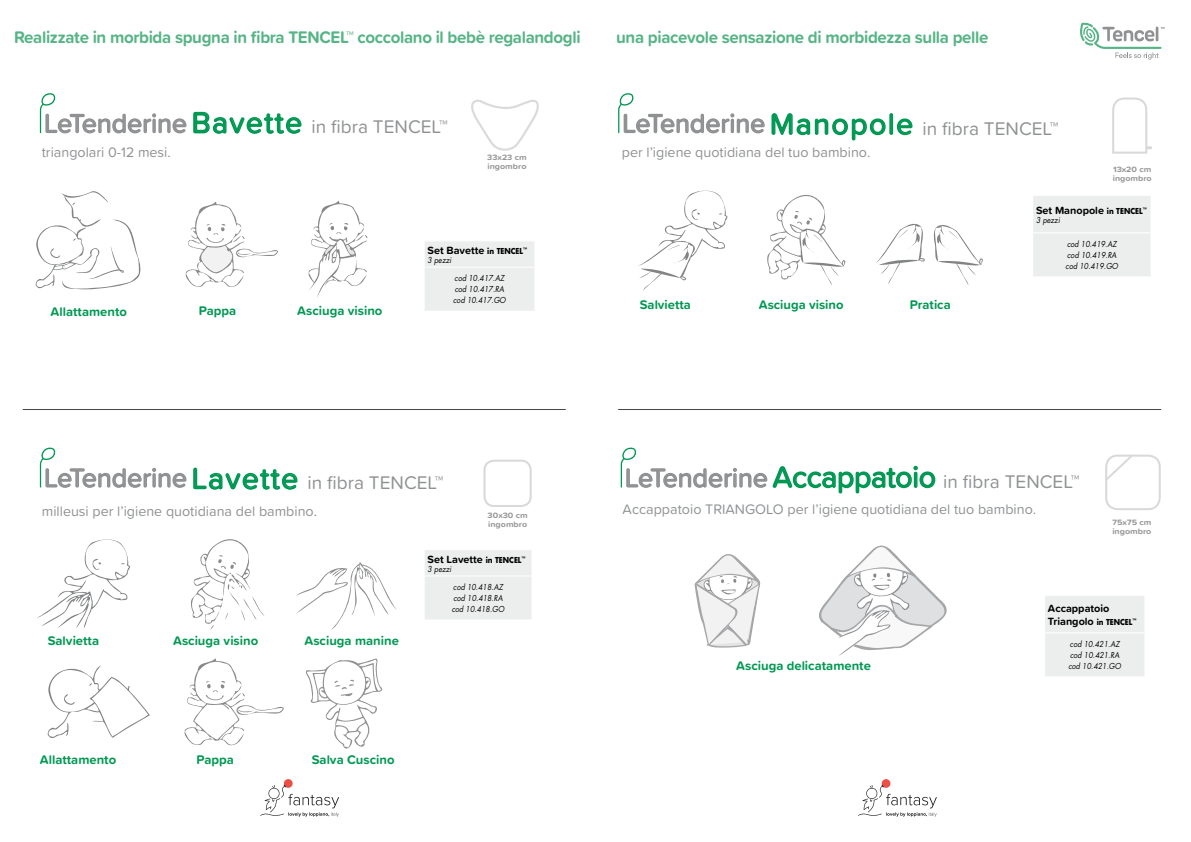
<style>
.page{position:relative;width:1191px;height:842px;background:#fff}
.page>*{position:absolute;margin:0;border:0;box-sizing:border-box;transform-origin:0 0}
.t1{font:26.8px "Proxima Soft";color:#8f9193}
.t2{font:19px "Proxima Soft";color:#8f9193}
.t3{font:700 17.4px "Proxima Soft";letter-spacing:-.02em;color:#57b486}
.t4{font:14.3px "Proxima Soft";color:#8f9193}
.t5{font:700 13px "Proxima Soft";color:#009853}
.t6{font:700 10.9px/13px "Proxima Soft";color:#000}
.t7{font:italic 8px/11.2px "Futura Std";color:#000;scale:.9 1}
.t8{font:700 8px/9px "Proxima Soft";color:#979595;scale:1.12 1}
.t9{font:700 4.7px "Futura Std";color:#000;scale:.9 1}
.s1{font-size:26.8px}
.s2{font-size:30.2px;color:#009853}
.s3{font-family:"Futura Std";font-size:8px}
</style>
<div class="page">
<svg style="left:193px;top:467px;width:105px;height:23px"></svg>
<svg style="left:40px;top:447px;width:147px;height:41px"></svg>
<svg style="left:37px;top:539px;width:93px;height:89px"></svg>
<svg style="left:191px;top:539px;width:74px;height:91px"></svg>
<svg style="left:296px;top:562px;width:101px;height:68px"></svg>
<svg style="left:47px;top:666px;width:103px;height:72px"></svg>
<svg style="left:184px;top:658px;width:100px;height:88px"></svg>
<svg style="left:306px;top:658px;width:76px;height:91px"></svg>
<div style="left:425px;top:550px;width:106px;height:69px;background:#eceded"></div>
<hr style="left:425px;top:575px;width:106px;height:1px;background:#fff">
<div style="left:483px;top:460px;width:48px;height:47px;border:2px solid #dad8d8;border-radius:10px"></div>
<svg style="left:771px;top:113px;width:115px;height:28px"></svg>
<div style="left:889px;top:113px;width:4px;height:22px;border:1px solid #009853"></div>
<svg style="left:896px;top:118px;width:17px;height:18px"></svg>
<svg style="left:618px;top:93px;width:147px;height:41px"></svg>
<svg style="left:621px;top:447px;width:315px;height:47px"></svg>
<svg style="left:260px;top:779px;width:79px;height:38px"></svg>
<svg style="left:1080px;top:22px;width:84px;height:38px"></svg>
<div style="left:1033px;top:196px;width:117px;height:80px;background:#eceded"></div>
<hr style="left:1033px;top:232px;width:117px;height:1px;background:#fff">
<div style="left:1045px;top:596px;width:99px;height:80px;background:#eceded"></div>
<hr style="left:1045px;top:632px;width:99px;height:1px;background:#fff">
<hr style="left:23px;top:409px;width:543px;height:1px;background:#494646">
<hr style="left:618px;top:409px;width:543px;height:1px;background:#494646">
<svg style="left:193px;top:111px;width:109px;height:23px"></svg>
<svg style="left:40px;top:93px;width:147px;height:41px"></svg>
<div style="left:425px;top:241px;width:109px;height:70px;background:#eceded"></div>
<hr style="left:425px;top:267px;width:109px;height:1px;background:#fff">
<svg style="left:185px;top:202px;width:93px;height:85px"></svg>
<svg style="left:35px;top:191px;width:106px;height:99px"></svg>
<svg style="left:308px;top:201px;width:59px;height:96px"></svg>
<svg style="left:471px;top:99px;width:68px;height:52px"></svg>
<svg style="left:1112px;top:97px;width:38px;height:57px"></svg>
<svg style="left:639px;top:190px;width:88px;height:100px"></svg>
<svg style="left:767px;top:194px;width:78px;height:91px"></svg>
<svg style="left:876px;top:223px;width:107px;height:62px"></svg>
<svg style="left:858px;top:779px;width:78px;height:38px"></svg>
<div style="left:1105px;top:455px;width:55px;height:55px;border:2px solid #dad8d8;border-radius:11px"></div>
<svg style="left:1105px;top:454px;width:30px;height:29px"></svg>
<svg style="left:694px;top:554px;width:67px;height:94px"></svg>
<svg style="left:819px;top:545px;width:128px;height:111px"></svg>
<h3 class="t3" style="left:14px;top:24px;width:286px">Realizzate in morbida spugna in fibra TENCEL</h3>
<h3 class="t3" style="left:346px;top:24px;width:236px">™ coccolano il bebè regalandogli</h3>
<h3 class="t3" style="left:616px;top:24px;width:374px">una piacevole sensazione di morbidezza sulla pelle</h3>
<h2 class="t2" style="left:44px;top:113px;width:405px"><span class="s1">LeTenderine</span> <span class="s2">Bavette</span> in fibra tencel™</h2>
<h3 class="t4" style="left:42px;top:142px;width:130px">triangolari 0-12 mesi.</h3>
<p class="t8" style="left:487px;top:153px;width:37px">33x23 cm ingombro</p>
<h1 class="t1" style="left:622px;top:103px;width:144px">LeTenderine</h1>
<h2 class="t2" style="left:770px;top:114px;width:290px"><span class="s2">Manopole</span> in fibra tencel™</h2>
<h3 class="t4" style="left:622px;top:142px;width:250px">per l’igiene quotidiana del tuo bambino.</h3>
<p class="t8" style="left:1112px;top:164px;width:36px">13x20 cm ingombro</p>
<h3 class="t5" style="left:51px;top:301px;width:78px">Allattamento</h3>
<h3 class="t5" style="left:199px;top:301px;width:39px">Pappa</h3>
<h3 class="t5" style="left:297px;top:301px;width:87px">Asciuga visino</h3>
<h3 class="t6" style="left:427px;top:243px;width:79px">Set Bavette <span class="s3">in TENCEL</span></h3>
<p class="t9" style="left:523px;top:246px;width:6px">™</p>
<p class="t7" style="left:427px;top:254px;width:28px">3 pezzi</p>
<p class="t7" style="left:453px;top:272px;width:60px">cod 10.417.AZ cod 10.417.RA cod 10.417.GO</p>
<h2 class="t2" style="left:44px;top:468px;width:401px"><span class="s1">LeTenderine</span> <span class="s2">Lavette</span> in fibra tencel™</h2>
<h3 class="t4" style="left:42px;top:500px;width:277px">milleusi per l’igiene quotidiana del bambino.</h3>
<p class="t8" style="left:487px;top:511px;width:37px">30x30 cm ingombro</p>
<h3 class="t5" style="left:48px;top:630px;width:53px">Salvietta</h3>
<h3 class="t5" style="left:173px;top:630px;width:87px">Asciuga visino</h3>
<h3 class="t5" style="left:304px;top:630px;width:96px">Asciuga manine</h3>
<h3 class="t6" style="left:427px;top:552px;width:77px">Set Lavette <span class="s3">in TENCEL</span></h3>
<p class="t9" style="left:521px;top:555px;width:6px">™</p>
<p class="t7" style="left:427px;top:563px;width:28px">3 pezzi</p>
<p class="t7" style="left:452px;top:581px;width:60px">cod 10.418.AZ cod 10.418.RA cod 10.418.GO</p>
<h3 class="t5" style="left:40px;top:750px;width:78px">Allattamento</h3>
<h3 class="t5" style="left:197px;top:750px;width:39px">Pappa</h3>
<h3 class="t5" style="left:312px;top:750px;width:84px">Salva Cuscino</h3>
<h3 class="t5" style="left:640px;top:295px;width:53px">Salvietta</h3>
<h3 class="t5" style="left:759px;top:295px;width:86px">Asciuga visino</h3>
<h3 class="t5" style="left:909px;top:295px;width:43px">Pratica</h3>
<h3 class="t6" style="left:1036px;top:203px;width:90px">Set Manopole <span class="s3">in TENCEL</span></h3>
<p class="t9" style="left:1142px;top:206px;width:6px">™</p>
<p class="t7" style="left:1036px;top:214px;width:28px">3 pezzi</p>
<p class="t7" style="left:1065px;top:238px;width:60px">cod 10.419.AZ cod 10.419.RA cod 10.419.GO</p>
<h2 class="t2" style="left:772px;top:467px;width:308px"><span class="s2">Accappatoio</span> in fibra tencel™</h2>
<h1 class="t1" style="left:625px;top:458px;width:144px">LeTenderine</h1>
<h3 class="t4" style="left:622px;top:498px;width:415px">Accappatoio TRIANGOLO per l’igiene quotidiana del tuo bambino.</h3>
<p class="t8" style="left:1112px;top:517px;width:37px">75x75 cm ingombro</p>
<h3 class="t5" style="left:736px;top:655px;width:136px">Asciuga delicatamente</h3>
<h3 class="t6" style="left:1048px;top:601px;width:68px">Accappatoio<br>Triangolo <span class="s3">in TENCEL</span></h3>
<p class="t9" style="left:1132px;top:617px;width:6px">™</p>
<p class="t7" style="left:1068px;top:638px;width:60px">cod 10.421.AZ cod 10.421.RA cod 10.421.GO</p>
</div>
